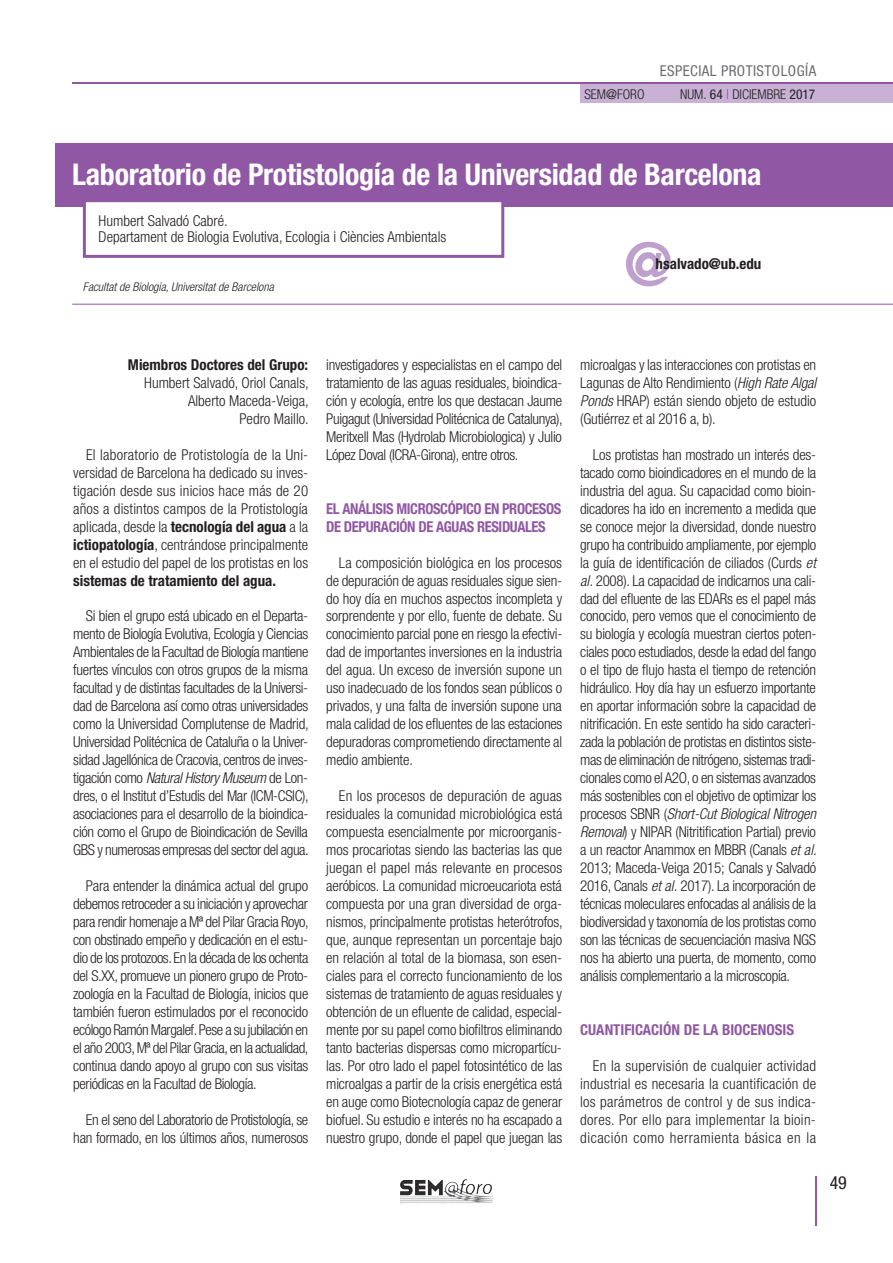
<style>
.page{position:relative;width:893px;height:1263px;background:#fff}
.page>*{position:absolute;margin:0;border:0;box-sizing:border-box;transform-origin:0 0}
.t1{font:700 condensed 30px "Helvetica Neue LT Std";letter-spacing:-.01em;color:#fff}
.t2{font:condensed 18px "Helvetica Neue LT Std";color:#231f20}
.t3{font:300 condensed 15px/18px "Helvetica Neue LT Std";letter-spacing:-.01em;color:#231f20;text-align:justify}
.t4{font:700 condensed 15px "Helvetica Neue LT Std";color:#231f20}
.t5{font:700 condensed 15px/18px "Helvetica Neue LT Std";letter-spacing:-.025em;color:#9058a4}
.t6{font:700 condensed 15px "Helvetica Neue LT Std";color:#9058a4}
.t7{font:condensed 15px "Helvetica Neue LT Std";letter-spacing:.03em;color:#6d6e70}
.t8{font:300 condensed 13.5px "Helvetica Neue LT Std";color:#231f20}
.t9{font:italic 300 condensed 12px "Helvetica Neue LT Std";color:#231f20}
.s1{font-weight:400}
.s2{font-weight:400;color:#9058a4}
.s3{font-weight:700}
.s4{font-style:italic}
</style>
<div class="page">
<img style="left:443px;top:1179px;width:22px;height:16px">
<div style="left:580px;top:84px;width:313px;height:19px;background:#c8b1d5"></div>
<hr style="left:72px;top:82px;width:821px;height:2px;background:#9058a4">
<hr style="left:815px;top:1176px;width:2px;height:50px;background:#9058a4">
<div style="left:55px;top:143px;width:838px;height:64px;background:#9058a4"></div>
<hr style="left:72px;top:304px;width:821px;height:1px;background:#9058a4">
<div style="left:84px;top:201px;width:419px;height:55px;background:#fff"></div>
<div style="left:83px;top:199px;width:421px;height:59px;border:3px solid #9058a4"></div>
<svg style="left:626px;top:242px;width:44px;height:44px"></svg>
<p class="t7" style="left:660px;top:62px;width:158px">ESPECIAL PROTISTOLOGÍA</p>
<p class="t8" style="left:584px;top:89px;width:62px">SEM<span class="s1">@</span>FORO</p>
<p class="t8" style="left:680px;top:89px;width:137px">NUM. <span class="s1">64</span> <span class="s2">|</span> DICIEMBRE <span class="s1">2017</span></p>
<h1 class="t1" style="left:72px;top:164px;width:691px">Laboratorio de Protistología de la Universidad de Barcelona</h1>
<p class="t3" style="left:99px;top:213px;width:349px;line-height:16.5px">Humbert Salvadó Cabré.<br>Departament de Biologia Evolutiva, Ecologia i Ciències Ambientals</p>
<p class="t9" style="left:83px;top:282px;width:192px">Facultat de Biologia, Universitat de Barcelona</p>
<p class="t4" style="left:656px;top:259px;width:107px">hsalvado@ub.edu</p>
<p class="t4" style="left:128px;top:359px;width:182px">Miembros Doctores del Grupo:</p>
<p class="t3" style="left:144px;top:375px;width:166px;text-align:right">Humbert Salvadó, Oriol Canals,<br>Alberto Maceda-Veiga,<br>Pedro Maillo.</p>
<p class="t3" style="left:73px;top:447px;width:236px;text-indent:13px">El laboratorio de Protistología de la Uni&shy;versidad de Barcelona ha dedicado su inves&shy;tigación desde sus inicios hace más de 20 años a distintos campos de la Protistología aplicada, desde la <span class="s3">tecnología del agua</span> a la <span class="s3">ictiopatología</span>, centrándose principalmente en el estudio del papel de los protistas en los</p>
<p class="t4" style="left:73px;top:575px;width:204px">sistemas de tratamiento del agua.</p>
<p class="t3" style="left:73px;top:608px;width:237px;text-indent:13px">Si bien el grupo está ubicado en el Departa&shy;mento de Biología Evolutiva, Ecología y Ciencias Ambientales de la Facultad de Biología mantiene fuertes vínculos con otros grupos de la misma facultad y de distintas facultades de la Universi&shy;dad de Barcelona así como otras universidades como la Universidad Complutense de Madrid, Universidad Politécnica de Cataluña o la Univer&shy;sidad Jagellónica de Cracovia, centros de inves&shy;tigación como <span class="s4">Natural History Museum</span> de Lon&shy;dres, o el Institut d’Estudis del Mar (ICM-CSIC), asociaciones para el desarrollo de la bioindica&shy;ción como el Grupo de Bioindicación de Sevilla GBS y numerosas empresas del sector del agua.</p>
<p class="t3" style="left:73px;top:878px;width:237px;text-indent:13px">Para entender la dinámica actual del grupo debemos retroceder a su iniciación y aprovechar para rendir homenaje a Mª del Pilar Gracia Royo, con obstinado empeño y dedicación en el estu&shy;dio de los protozoos. En la década de los ochenta del S.XX, promueve un pionero grupo de Proto&shy;zoología en la Facultad de Biología, inicios que también fueron estimulados por el reconocido ecólogo Ramón Margalef. Pese a su jubilación en el año 2003, Mª del Pilar Gracia, en la actualidad, continua dando apoyo al grupo con sus visitas periódicas en la Facultad de Biología.</p>
<p class="t3" style="left:73px;top:1112px;width:237px;text-align:right">En el seno del Laboratorio de Protistología, se han formado, en los últimos años, numerosos</p>
<p class="t3" style="left:326px;top:357px;width:238px">investigadores y especialistas en el campo del tratamiento de las aguas residuales, bioindica&shy;ción y ecología, entre los que destacan Jaume Puigagut (Universidad Politécnica de Catalunya), Meritxell Mas (Hydrolab Microbiologica) y Julio López Doval (ICRA-Girona), entre otros.</p>
<p class="t5" style="left:326px;top:500px;width:237px">EL ANÁLISIS MICROSCÓPICO EN PROCESOS<br>DE DEPURACIÓN DE AGUAS RESIDUALES</p>
<p class="t3" style="left:326px;top:555px;width:238px;text-indent:13px">La composición biológica en los procesos de depuración de aguas residuales sigue sien&shy;do hoy día en muchos aspectos incompleta y sorprendente y por ello, fuente de debate. Su conocimiento parcial pone en riesgo la efectivi&shy;dad de importantes inversiones en la industria del agua. Un exceso de inversión supone un uso inadecuado de los fondos sean públicos o privados, y una falta de inversión supone una mala calidad de los efluentes de las estaciones depuradoras comprometiendo directamente al medio ambiente.</p>
<p class="t3" style="left:326px;top:788px;width:238px;text-indent:13px">En los procesos de depuración de aguas residuales la comunidad microbiológica está compuesta esencialmente por microorganis&shy;mos procariotas siendo las bacterias las que juegan el papel más relevante en procesos aeróbicos. La comunidad microeucariota está compuesta por una gran diversidad de orga&shy;nismos, principalmente protistas heterótrofos, que, aunque representan un porcentaje bajo en relación al total de la biomasa, son esen&shy;ciales para el correcto funcionamiento de los sistemas de tratamiento de aguas residuales y obtención de un efluente de calidad, especial&shy;mente por su papel como biofiltros eliminando tanto bacterias dispersas como micropartícu&shy;las. Por otro lado el papel fotosintético de las microalgas a partir de la crisis energética está en auge como Biotecnología capaz de generar biofuel. Su estudio e interés no ha escapado a nuestro grupo, donde el papel que juegan las</p>
<p class="t3" style="left:580px;top:357px;width:237px">microalgas y las interacciones con protistas en Lagunas de Alto Rendimiento (<span class="s4">High Rate Algal Ponds</span> HRAP) están siendo objeto de estudio (Gutiérrez et al 2016 a, b).</p>
<p class="t3" style="left:580px;top:447px;width:238px;text-indent:13px">Los protistas han mostrado un interés des&shy;tacado como bioindicadores en el mundo de la industria del agua. Su capacidad como bioin&shy;dicadores ha ido en incremento a medida que se conoce mejor la diversidad, donde nuestro grupo ha contribuido ampliamente, por ejemplo la guía de identificación de ciliados (Curds <span class="s4">et al.</span> 2008). La capacidad de indicarnos una cali&shy;dad del efluente de las EDARs es el papel más conocido, pero vemos que el conocimiento de su biología y ecología muestran ciertos poten&shy;ciales poco estudiados, desde la edad del fango o el tipo de flujo hasta el tiempo de retención hidráulico. Hoy día hay un esfuerzo importante en aportar información sobre la capacidad de nitrificación. En este sentido ha sido caracteri&shy;zada la población de protistas en distintos siste&shy;mas de eliminación de nitrógeno, sistemas tradi&shy;cionales como el A2O, o en sistemas avanzados más sostenibles con el objetivo de optimizar los procesos SBNR (<span class="s4">Short-Cut Biological Nitrogen Removal</span>) y NIPAR (Nitritification Partial) previo a un reactor Anammox en MBBR (Canals <span class="s4">et al.<br></span>2013; Maceda-Veiga 2015; Canals y Salvadó 2016, Canals <span class="s4">et al.</span> 2017). La incorporación de técnicas moleculares enfocadas al análisis de la biodiversidad y taxonomía de los protistas como son las técnicas de secuenciación masiva NGS nos ha abierto una puerta, de momento, como análisis complementario a la microscopía.</p>
<p class="t6" style="left:580px;top:1025px;width:215px">CUANTIFICACIÓN DE LA BIOCENOSIS</p>
<p class="t3" style="left:580px;top:1058px;width:237px;text-indent:13px">En la supervisión de cualquier actividad industrial es necesaria la cuantificación de los parámetros de control y de sus indica&shy;dores. Por ello para implementar la bioin&shy;dicación como herramienta básica en la</p>
<p class="t2" style="left:830px;top:1173px;width:19px">49</p>
</div>
